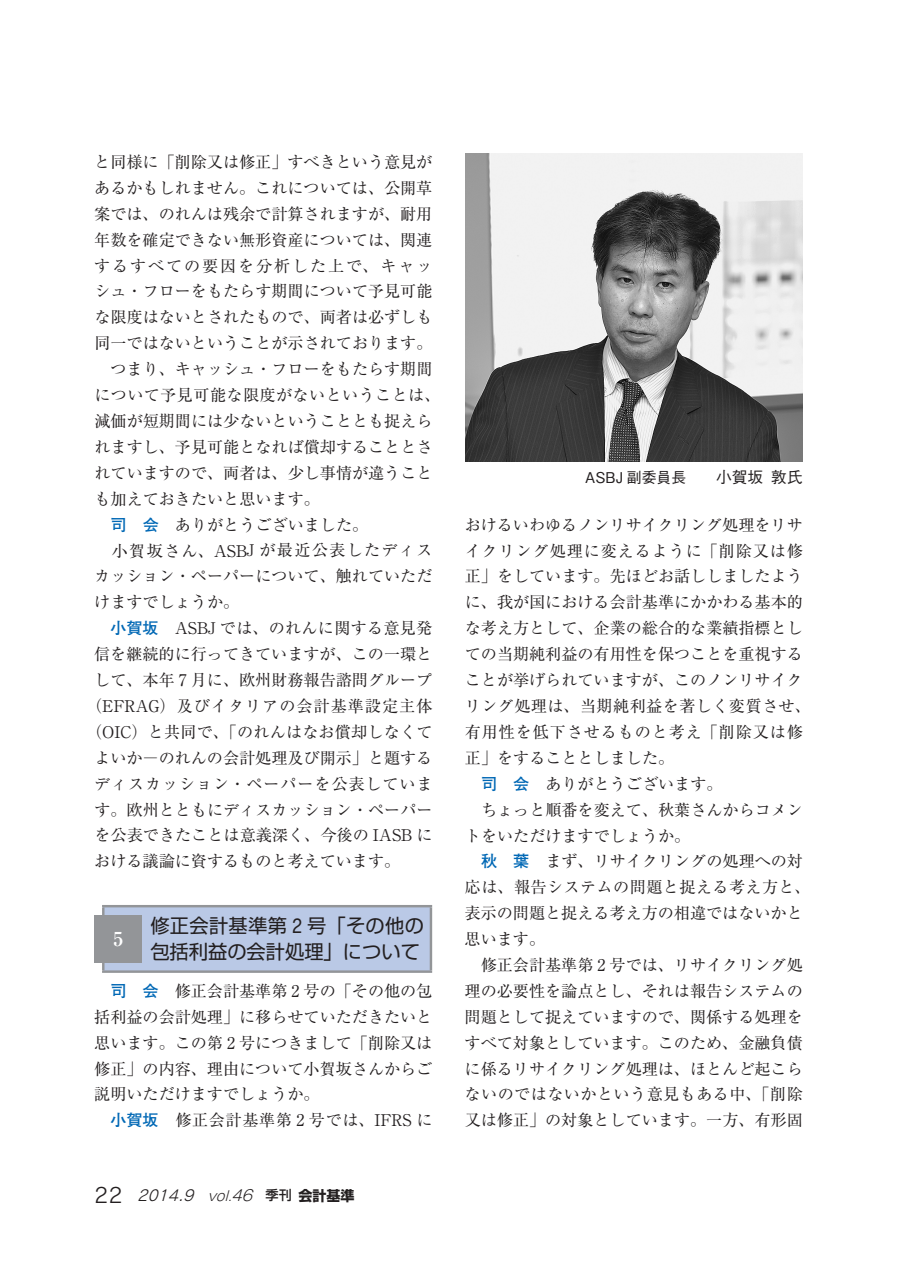
<style>
.page{position:relative;width:903px;height:1275px;background:#fff}
.page>*{position:absolute;margin:0;border:0;box-sizing:border-box;transform-origin:0 0}
.t1{font:19.25px/26.2px "Shin Go Pr 5";color:#231f20}
.t2{font:700 19.25px "Ryumin Pr 5";color:#fff}
.t3{font:16.1px/25.9px "Ryumin Pr 5";color:#231f20}
.t4{font:16.1px "Ryumin Pr 5";letter-spacing:.065em;color:#231f20}
.t5{font:16.1px "Ryumin Pr 5";letter-spacing:.025em;color:#231f20}
.t6{font:16.1px "Ryumin Pr 5";letter-spacing:.08em;color:#231f20}
.t7{font:16.1px "Ryumin Pr 5";letter-spacing:.055em;color:#231f20}
.t8{font:16.1px "Ryumin Pr 5";letter-spacing:.12em;color:#231f20}
.t9{font:italic 14.88px "Rodin Pro M";color:#231f20}
.t10{font:500 14.88px "Gothic BBB Pr 5";color:#231f20}
.s1{font-family:"Futo Go B101 Pr 5";font-weight:700;color:#0168b5}
.s2{font-family:"Century Std";font-weight:300;font-size:17.15px}
.s3{font-family:"Cezanne Pro M";font-size:20.3px}
.s4{font-style:normal;font-size:20.47px}
.s5{font-family:"Gothic MB101 Pr 5";font-weight:300;font-size:13.65px}
.s6{font-family:"Gothic MB101 Pr 5";font-weight:300}
.s7{font-family:"Shin Go Pr 5";font-weight:500;font-style:normal;font-size:13.12px}
.s8{font-family:"Shin Go Pr 5";font-weight:700;font-style:normal;font-size:14px}
.s9{font-size:15.75px}
</style>
<div class="page">
<div style="left:103px;top:906px;width:328px;height:66px;background:#bac9e6"></div>
<hr style="left:102px;top:905px;width:330px;height:2px;background:#939598">
<hr style="left:102px;top:907px;width:2px;height:63px;background:#939598">
<hr style="left:430px;top:907px;width:2px;height:63px;background:#939598">
<hr style="left:102px;top:970px;width:330px;height:3px;background:#939598">
<div style="left:94px;top:915px;width:48px;height:48px;background:#939598"></div>
<img style="left:465px;top:154px;width:337px;height:307px">
<p class="t3" style="left:94px;top:148px;width:340px">と同様に「削除又は修正」すべきという意見が</p>
<p class="t3" style="left:94px;top:174px;width:340px">あるかもしれません。これについては、公開草</p>
<p class="t3" style="left:94px;top:200px;width:340px">案では、のれんは残余で計算されますが、耐用</p>
<p class="t3" style="left:94px;top:226px;width:340px">年数を確定できない無形資産については、関連</p>
<p class="t8" style="left:94px;top:253px;width:340px">するすべての要因を分析した上で、キャッ</p>
<p class="t3" style="left:94px;top:277px;width:340px">シュ・フローをもたらす期間について予見可能</p>
<p class="t3" style="left:94px;top:303px;width:340px">な限度はないとされたもので、両者は必ずしも</p>
<p class="t3" style="left:94px;top:329px;width:340px">同一ではないということが示されております。</p>
<p class="t3" style="left:110px;top:355px;width:324px">つまり、キャッシュ・フローをもたらす期間</p>
<p class="t5" style="left:94px;top:382px;width:348px">について予見可能な限度がないということは、</p>
<p class="t3" style="left:94px;top:407px;width:340px">減価が短期間には少ないということとも捉えら</p>
<p class="t3" style="left:94px;top:433px;width:340px">れますし、予見可能となれば償却することとさ</p>
<p class="t3" style="left:94px;top:459px;width:340px">れていますので、両者は、少し事情が違うこと</p>
<p class="t3" style="left:94px;top:485px;width:227px">も加えておきたいと思います。</p>
<p class="t3" style="left:94px;top:511px;width:275px"><span class="s1">　司　会</span> ありがとうございました。</p>
<p class="t6" style="left:112px;top:538px;width:322px">小賀坂さん、ASB<span class="s2">J</span> が最近公表したディス</p>
<p class="t3" style="left:94px;top:562px;width:340px">カッション・ペーパーについて、触れていただ</p>
<p class="t3" style="left:94px;top:588px;width:146px">けますでしょうか。</p>
<p class="t3" style="left:94px;top:614px;width:339px"><span class="s1">　小賀坂</span> ASB<span class="s2">J</span> では、のれんに関する意見発</p>
<p class="t3" style="left:94px;top:640px;width:340px">信を継続的に行ってきていますが、この一環と</p>
<p class="t3" style="left:94px;top:666px;width:340px">して、本年 7 月に、欧州財務報告諮問グループ</p>
<p class="t4" style="left:86px;top:693px;width:348px">（EFRAG）及びイタリアの会計基準設定主体</p>
<p class="t3" style="left:86px;top:718px;width:348px">（OIC）と共同で、「のれんはなお償却しなくて</p>
<p class="t3" style="left:94px;top:744px;width:340px">よいか─のれんの会計処理及び開示」と題する</p>
<p class="t7" style="left:94px;top:771px;width:340px">ディスカッション・ペーパーを公表していま</p>
<p class="t3" style="left:94px;top:795px;width:340px">す。欧州とともにディスカッション・ペーパー</p>
<p class="t3" style="left:94px;top:821px;width:340px">を公表できたことは意義深く、今後の IASB に</p>
<p class="t3" style="left:94px;top:847px;width:307px">おける議論に資するものと考えています。</p>
<p class="t1" style="left:150px;top:911px;width:275px">修正会計基準第 <span class="s3">2</span> 号「その他の包括利益の会計処理」について</p>
<p class="t2" style="left:113px;top:924px;width:11px">5</p>
<p class="t3" style="left:94px;top:977px;width:340px"><span class="s1">　司　会</span> 修正会計基準第 2 号の「その他の包括利益の会計処理」に移らせていただきたいと思います。この第 2 号につきまして「削除又は修正」の内容、理由について小賀坂さんからご説明いただけますでしょうか。<br><span class="s1">　小賀坂</span> 修正会計基準第 2 号では、IFRS に</p>
<p class="t9" style="left:94px;top:1186px;width:262px"><span class="s4">2 2</span> 2014.9 <span class="s5">vol.</span><span class="s6">46</span> <span class="s7">季刊</span><span class="s8">会計基準</span></p>
<p class="t10" style="left:585px;top:465px;width:219px">ASBJ 副委員長　　<span class="s9">小賀坂敦氏</span></p>
<p class="t3" style="left:465px;top:511px;width:348px">おけるいわゆるノンリサイクリング処理をリサイクリング処理に変えるように「削除又は修正」をしています。先ほどお話ししましたように、我が国における会計基準にかかわる基本的な考え方として、企業の総合的な業績指標としての当期純利益の有用性を保つことを重視することが挙げられていますが、このノンリサイクリング処理は、当期純利益を著しく変質させ、有用性を低下させるものと考え「削除又は修正」をすることとしました。<br><span class="s1">　司　会</span> ありがとうございます。</p>
<p class="t3" style="left:465px;top:795px;width:347px;text-indent:16px">ちょっと順番を変えて、秋葉さんからコメントをいただけますでしょうか。<br><span class="s1">　秋　葉</span> まず、リサイクリングの処理への対応は、報告システムの問題と捉える考え方と、表示の問題と捉える考え方の相違ではないかと思います。</p>
<p class="t3" style="left:465px;top:951px;width:340px;text-align:justify;text-indent:16px">修正会計基準第 2 号では、リサイクリング処理の必要性を論点とし、それは報告システムの問題として捉えていますので、関係する処理をすべて対象としています。このため、金融負債に係るリサイクリング処理は、ほとんど起こらないのではないかという意見もある中、「削除又は修正」の対象としています。一方、有形固</p>
</div>
